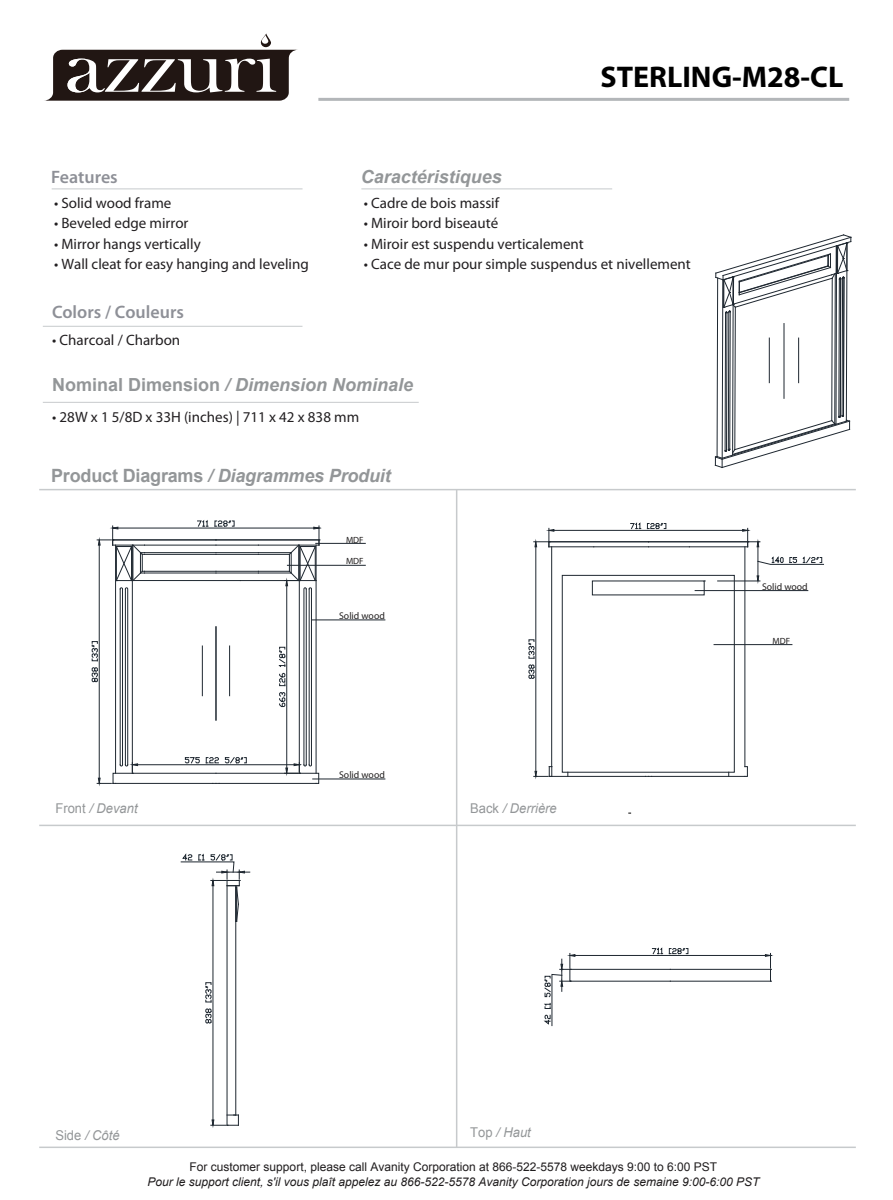
<style>
.page{position:relative;width:893px;height:1200px;background:#fff}
.page>*{position:absolute;margin:0;border:0;box-sizing:border-box;transform-origin:0 0}
.t1{font:700 30px "Myriad Pro";color:#000}
.t2{font:italic 700 18.3px "Arial";letter-spacing:-.01em;color:#939698}
.t3{font:italic 700 18px "Arial";color:#939698}
.t4{font:600 18px "Myriad Pro";color:#8e9097}
.t5{font:15px "Myriad Pro";color:#221f21}
.t6{font:italic 13.5px "Arial";color:#939698;scale:.96 1}
.t7{font:italic 12px "Arial";color:#201d1e}
.t8{font:12px "Arial";color:#201d1e}
.t9{font:9.75px "Myriad Pro";color:#211e1e}
.t10{font:9px "Myriad Pro";color:#211e1e}
.s1{font-style:normal}
</style>
<div class="page">
<hr style="left:39px;top:488px;width:817px;height:2px;background:#c7cacc">
<hr style="left:39px;top:824px;width:817px;height:2px;background:#c7cacc">
<hr style="left:39px;top:1146px;width:817px;height:1px;background:#c7cacc">
<hr style="left:456px;top:489px;width:1px;height:657px;background:#c7cacc">
<hr style="left:43px;top:326px;width:259px;height:1px;background:#c7cacc">
<hr style="left:52px;top:188px;width:251px;height:1px;background:#c7cacc">
<hr style="left:361px;top:188px;width:251px;height:1px;background:#c7cacc">
<hr style="left:43px;top:402px;width:376px;height:1px;background:#c7cacc">
<hr style="left:318px;top:98px;width:531px;height:3px;background:#b3b6b9">
<svg style="left:44px;top:33px;width:254px;height:68px"></svg>
<hr style="left:316px;top:543px;width:49px;height:1px;background:#1e2730">
<hr style="left:287px;top:565px;width:78px;height:1px;background:#1e2730">
<hr style="left:714px;top:644px;width:78px;height:1px;background:#1e2730">
<hr style="left:312px;top:619px;width:73px;height:1px;background:#1e2730">
<hr style="left:695px;top:590px;width:113px;height:1px;background:#1e2730">
<hr style="left:313px;top:778px;width:72px;height:1px;background:#1e2730">
<svg style="left:92px;top:520px;width:229px;height:265px"></svg>
<hr style="left:216px;top:539px;width:103px;height:1px;background:#1e2730">
<hr style="left:216px;top:552px;width:42px;height:1px;background:#1e2730">
<hr style="left:216px;top:554px;width:42px;height:1px;background:#1e2730">
<hr style="left:216px;top:572px;width:42px;height:1px;background:#1e2730">
<hr style="left:216px;top:571px;width:42px;height:1px;background:#1e2730">
<hr style="left:132px;top:545px;width:1px;height:228px;background:#1e2730">
<hr style="left:115px;top:545px;width:1px;height:228px;background:#1e2730">
<hr style="left:718px;top:580px;width:42px;height:1px;background:#1e2730">
<hr style="left:594px;top:546px;width:55px;height:1px;background:#1e2730">
<hr style="left:552px;top:776px;width:93px;height:1px;background:#1e2730">
<hr style="left:536px;top:546px;width:1px;height:225px;background:#1e2730">
<svg style="left:529px;top:664px;width:5px;height:14px"></svg>
<svg style="left:528px;top:639px;width:7px;height:19px"></svg>
<hr style="left:689px;top:546px;width:59px;height:1px;background:#1e2730">
<hr style="left:745px;top:546px;width:1px;height:220px;background:#1e2730">
<svg style="left:534px;top:766px;width:18px;height:12px"></svg>
<hr style="left:649px;top:546px;width:40px;height:1px;background:#1e2730">
<hr style="left:649px;top:541px;width:99px;height:1px;background:#1e2730">
<hr style="left:652px;top:776px;width:93px;height:1px;background:#1e2730">
<svg style="left:745px;top:766px;width:3px;height:10px"></svg>
<div style="left:562px;top:575px;width:172px;height:197px;border:1px solid #1e2730"></div>
<hr style="left:549px;top:546px;width:45px;height:1px;background:#1e2730">
<hr style="left:551px;top:546px;width:1px;height:220px;background:#1e2730">
<hr style="left:549px;top:541px;width:100px;height:1px;background:#1e2730">
<hr style="left:554px;top:530px;width:189px;height:1px;background:#1e2730">
<svg style="left:534px;top:528px;width:20px;height:19px"></svg>
<svg style="left:742px;top:528px;width:82px;height:55px"></svg>
<svg style="left:630px;top:522px;width:11px;height:7px"></svg>
<svg style="left:647px;top:523px;width:19px;height:6px"></svg>
<hr style="left:227px;top:880px;width:1px;height:244px;background:#1e2730">
<hr style="left:236px;top:885px;width:1px;height:229px;background:#1e2730">
<hr style="left:213px;top:885px;width:1px;height:234px;background:#1e2730">
<svg style="left:211px;top:1114px;width:28px;height:13px"></svg>
<svg style="left:181px;top:853px;width:69px;height:68px"></svg>
<svg style="left:205px;top:1008px;width:7px;height:15px"></svg>
<svg style="left:205px;top:982px;width:7px;height:20px"></svg>
<svg style="left:544px;top:947px;width:229px;height:78px"></svg>
<svg style="left:715px;top:234px;width:136px;height:234px"></svg>
<h1 class="t1" style="left:601px;top:60px;width:244px">STERLING-M28-CL</h1>
<p class="t3" style="left:361px;top:165px;width:143px">Caractéristiques</p>
<p class="t5" style="left:364px;top:195px;width:137px">• Cadre de bois massif</p>
<p class="t5" style="left:364px;top:215px;width:136px">• Miroir bord biseauté</p>
<p class="t5" style="left:364px;top:235px;width:222px">• Miroir est suspendu verticalement</p>
<p class="t5" style="left:364px;top:255px;width:329px">• Cace de mur pour simple suspendus et nivellement</p>
<p class="t4" style="left:51px;top:167px;width:68px">Features</p>
<p class="t5" style="left:54px;top:195px;width:119px">• Solid wood frame</p>
<p class="t5" style="left:54px;top:215px;width:136px">• Beveled edge mirror</p>
<p class="t5" style="left:54px;top:235px;width:148px">• Mirror hangs vertically</p>
<p class="t5" style="left:54px;top:255px;width:256px">• Wall cleat for easy hanging and leveling</p>
<p class="t4" style="left:52px;top:302px;width:133px">Colors / Couleurs</p>
<p class="t5" style="left:52px;top:332px;width:130px">• Charcoal / Charbon</p>
<p class="t3" style="left:52px;top:373px;width:363px"><span class="s1">Nominal Dimension</span> / Dimension Nominale</p>
<p class="t5" style="left:52px;top:409px;width:309px">• 28W x 1 5/8D x 33H (inches) | 711 x 42 x 838 mm</p>
<p class="t2" style="left:51px;top:463px;width:341px"><span class="s1">Product Diagrams</span> / Diagrammes Produit</p>
<p class="t6" style="left:55px;top:799px;width:87px"><span class="s1">Front</span> / Devant</p>
<p class="t10" style="left:346px;top:534px;width:19px">MDF</p>
<p class="t10" style="left:346px;top:556px;width:19px">MDF</p>
<p class="t9" style="left:339px;top:610px;width:47px">Solid wood</p>
<p class="t9" style="left:339px;top:769px;width:47px">Solid wood</p>
<p class="t6" style="left:470px;top:799px;width:92px"><span class="s1">Back</span> / Derrière</p>
<p class="t9" style="left:762px;top:580px;width:47px">Solid wood</p>
<p class="t10" style="left:773px;top:635px;width:19px">MDF</p>
<p class="t6" style="left:55px;top:1125px;width:68px"><span class="s1">Side</span> / Côté</p>
<p class="t6" style="left:470px;top:1122px;width:65px"><span class="s1">Top</span> / Haut</p>
<p class="t8" style="left:190px;top:1158px;width:529px">For customer support, please call Avanity Corporation at 866-522-5578 weekdays 9:00 to 6:00 PST</p>
<p class="t7" style="left:147px;top:1173px;width:613px">Pour le support client, s'il vous plaît appelez au 866-522-5578 Avanity Corporation jours de semaine 9:00-6:00 PST</p>
</div>
